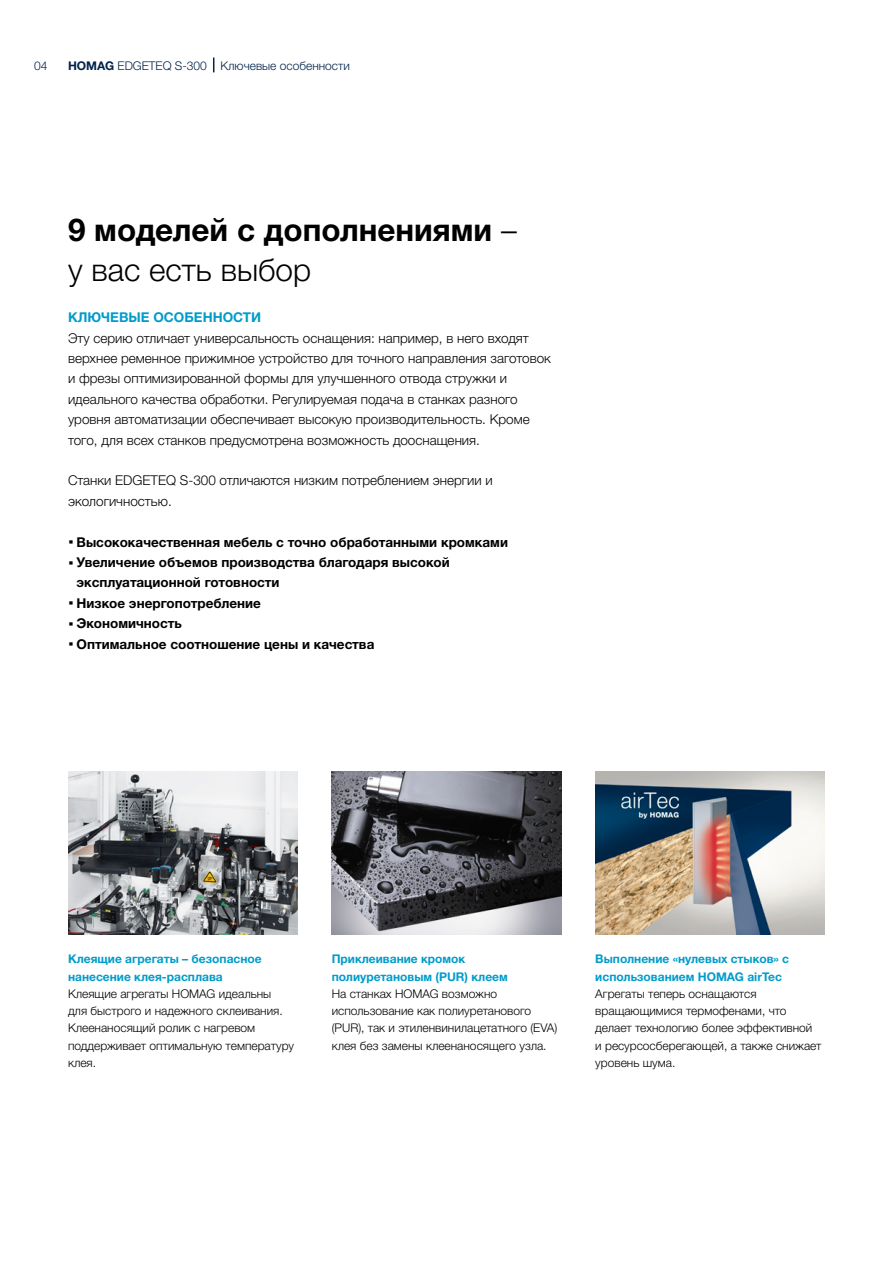
<style>
.page{position:relative;width:893px;height:1263px;background:#fff}
.page>*{position:absolute;margin:0;border:0;box-sizing:border-box;transform-origin:0 0}
.Headline_21pt_25_2_b{font:700 31.5px/40.8px "Helvetica Neue LTW1 G";color:#000}
.Text_9pt_13_6_light{font:300 13.5px/20.4px "Helvetica Neue LTW1 G";color:#000}
.t1{font:700 13.5px/20.4px "Helvetica Neue LTW1 G";color:#000}
.Text_9pt_13_6_light-2{font:700 13.5px "Helvetica Neue LTW1 G";color:#009ccb}
.Text_Bild_8Pt_11_5pt{font:300 12px/17.2px "Helvetica Neue LTW1 G";color:#000}
.Text_Bild_8Pt_11_5pt-2{font:700 12px/17.2px "Helvetica Neue LTW1 G";color:#009ccb}
._01_Musterseiten_Rub{font:300 12px "Helvetica Neue LTW1 G";color:#00234a}
.s1{font-weight:700}
.s2{font-weight:300}
.s3{font-size:21px}
</style>
<div class="page">
<img style="left:68px;top:771px;width:230px;height:163px">
<img style="left:595px;top:771px;width:230px;height:163px">
<img style="left:332px;top:771px;width:229px;height:163px">
<svg style="left:213px;top:58px;width:1px;height:14px"></svg>
<p class="_01_Musterseiten_Rub" style="left:34px;top:58px;width:15px">04</p>
<p class="_01_Musterseiten_Rub" style="left:68px;top:58px;width:283px"><span class="s1">HOMAG</span> EDGETEQ S-300 Ключевые особенности</p>
<p class="Headline_21pt_25_2_b" style="left:68px;top:209px;width:450px">9 моделей с дополнениями <span class="s2">– у вас есть выбор</span></p>
<p class="Text_9pt_13_6_light-2" style="left:68px;top:309px;width:195px">КЛЮЧЕВЫЕ ОСОБЕННОСТИ</p>
<p class="Text_9pt_13_6_light" style="left:68px;top:328px;width:484px">Эту серию отличает универсальность оснащения: например, в него входят верхнее ременное прижимное устройство для точного направления заготовок и фрезы оптимизированной формы для улучшенного отвода стружки и идеального качества обработки. Регулируемая подача в станках разного уровня автоматизации обеспечивает высокую производительность. Кроме того, для всех станков предусмотрена возможность дооснащения.</p>
<p class="Text_9pt_13_6_light" style="left:68px;top:470px;width:426px">Станки EDGETEQ S-300 отличаются низким потреблением энергии и экологичностью.</p>
<p class="t1" style="left:68px;top:532px;width:442px"><span class="s3">·</span> Высококачественная мебель с точно обработанными кромками</p>
<p class="t1" style="left:77px;top:552px;width:375px;text-indent:-9px"><span class="s3">·</span> Увеличение объемов производства благодаря высокой эксплуатационной готовности</p>
<p class="t1" style="left:68px;top:593px;width:194px"><span class="s3">·</span> Низкое энергопотребление</p>
<p class="t1" style="left:68px;top:613px;width:115px"><span class="s3">·</span> Экономичность</p>
<p class="t1" style="left:68px;top:634px;width:308px"><span class="s3">·</span> Оптимальное соотношение цены и качества</p>
<p class="Text_Bild_8Pt_11_5pt-2" style="left:68px;top:950px;width:195px">Клеящие агрегаты – безопасное нанесение клея-расплава</p>
<p class="Text_Bild_8Pt_11_5pt" style="left:68px;top:985px;width:227px">Клеящие агрегаты HOMAG идеальны<br>для быстрого и надежного склеивания.<br>Клеенаносящий ролик с нагревом поддерживает оптимальную температуру клея.</p>
<p class="Text_Bild_8Pt_11_5pt-2" style="left:332px;top:950px;width:178px">Приклеивание кромок полиуретановым (PUR) клеем</p>
<p class="Text_Bild_8Pt_11_5pt" style="left:332px;top:985px;width:227px">На станках HOMAG возможно использование как полиуретанового (PUR), так и этиленвинилацетатного (EVA) клея без замены клеенаносящего узла.</p>
<p class="Text_Bild_8Pt_11_5pt-2" style="left:595px;top:950px;width:195px">Выполнение «нулевых стыков» с использованием HOMAG airTec</p>
<p class="Text_Bild_8Pt_11_5pt" style="left:595px;top:985px;width:228px">Агрегаты теперь оснащаются вращающимися термофенами, что делает технологию более эффективной и ресурсосберегающей, а также снижает уровень шума.</p>
</div>
